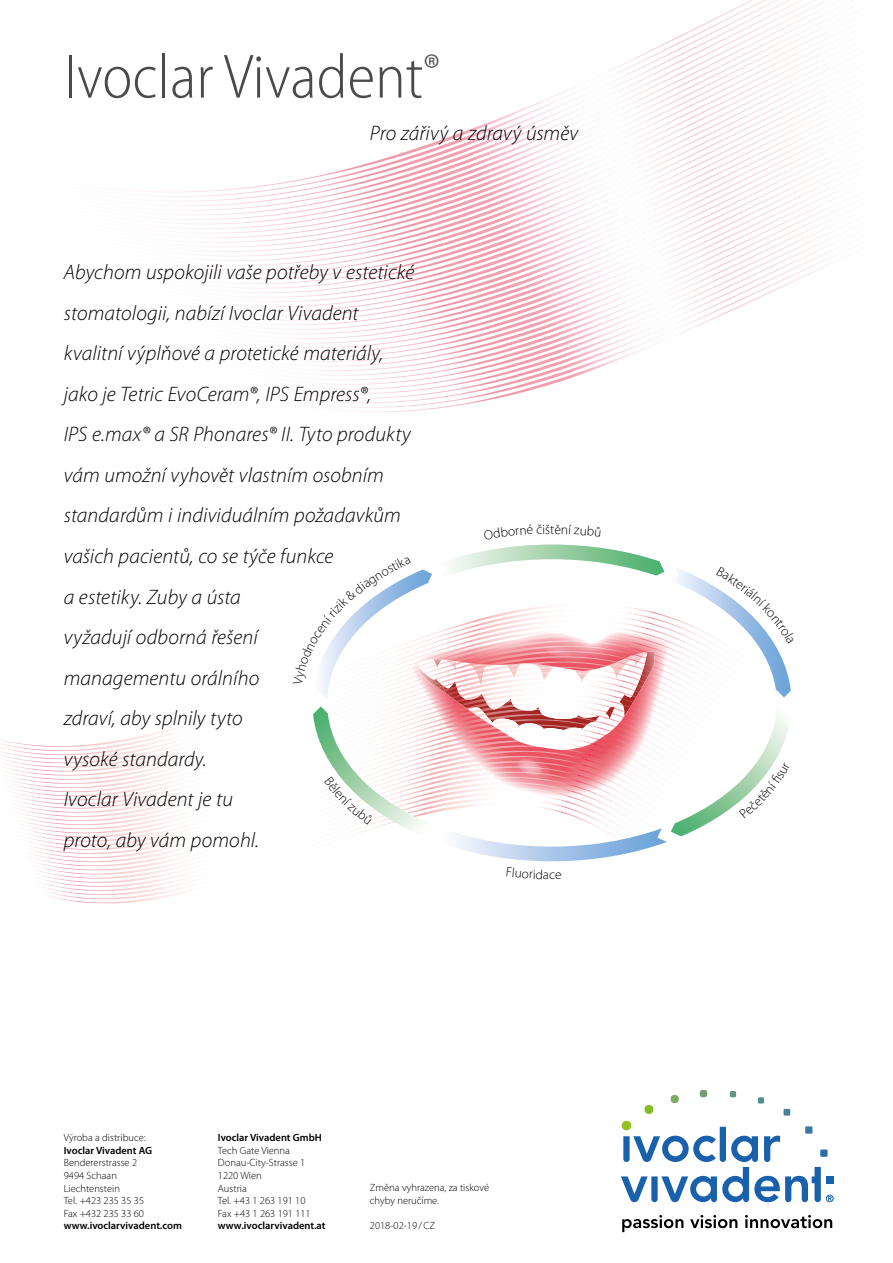
<style>
.page{position:relative;width:893px;height:1263px;background:#fff}
.page>*{position:absolute;margin:0;border:0;box-sizing:border-box;transform-origin:0 0}
.t1{font:300 semi-condensed 63px "Myriad Pro";color:#4a4a49}
.t2{font:italic 300 21px/40.5px "Myriad Pro";letter-spacing:.005em;color:#000}
.t3{font:300 13.5px "Myriad Pro";color:#000}
.t4{font:300 10.5px/12.6px "Myriad Pro";color:#000}
.t5{font:600 10.5px "Myriad Pro";color:#000}
</style>
<div class="page">
<svg style="left:246px;top:313px;width:480px;height:99px"></svg>
<svg style="left:128px;top:0;width:717px;height:313px"></svg>
<svg style="left:621px;top:1089px;width:212px;height:113px"></svg>
<svg style="left:622px;top:1215px;width:61px;height:17px"></svg>
<svg style="left:690px;top:1215px;width:47px;height:13px"></svg>
<svg style="left:745px;top:1215px;width:87px;height:13px"></svg>
<svg style="left:30px;top:846px;width:534px;height:53px"></svg>
<svg style="left:0;top:729px;width:181px;height:117px"></svg>
<svg style="left:507px;top:867px;width:41px;height:12px"></svg>
<svg style="left:555px;top:872px;width:6px;height:7px"></svg>
<svg style="left:293px;top:544px;width:498px;height:317px"></svg>
<h1 class="t1" style="left:64px;top:43px;width:378px">Ivoclar Vivadent<sup>®</sup></h1>
<p class="t2" style="left:370px;top:114px;width:210px">Pro zářivý a zdravý úsměv</p>
<p class="t2" style="left:64px;top:253px;width:352px">Abychom uspokojili vaše potřeby v estetické stomatologii, nabízí Ivoclar Vivadent kvalitní výplňové a protetické materiály, jako je Tetric EvoCeram®, IPS Empress®,<br>IPS e.max® a SR Phonares® II. Tyto produkty vám umožní vyhovět vlastním osobním standardům i individuálním požadavkům vašich pacientů, co se týče funkce<br>a estetiky. Zuby a ústa<br>vyžadují odborná řešení<br>managementu orálního<br>zdraví, aby splnily tyto<br>vysoké standardy.<br>Ivoclar Vivadent je tu<br>proto, aby vám pomohl.</p>
<p class="t3" style="left:550px;top:522px;width:6px">t</p>
<p class="t3" style="left:549px;top:867px;width:8px">c</p>
<p class="t4" style="left:64px;top:1131px;width:83px">Výroba a distribuce:</p>
<p class="t5" style="left:64px;top:1144px;width:90px">Ivoclar Vivadent AG</p>
<p class="t4" style="left:64px;top:1157px;width:82px">Bendererstrasse 2<br>9494 Schaan<br>Liechtenstein<br>Tel. +423 235 35 35<br>Fax +432 235 33 60</p>
<p class="t5" style="left:64px;top:1220px;width:120px">www.ivoclarvivadent.com</p>
<p class="t5" style="left:218px;top:1132px;width:106px">Ivoclar Vivadent GmbH</p>
<p class="t4" style="left:218px;top:1144px;width:94px">Tech Gate Vienna<br>Donau-City-Strasse 1<br>1220 Wien<br>Austria<br>Tel. +43 1 263 191 10<br>Fax +43 1 263 191 111</p>
<p class="t5" style="left:218px;top:1220px;width:109px">www.ivoclarvivadent.at</p>
<p class="t4" style="left:370px;top:1181px;width:121px">Změna vyhrazena, za tiskové chyby neručíme.</p>
<p class="t4" style="left:370px;top:1219px;width:67px">2018-02-19 /CZ</p>
</div>
